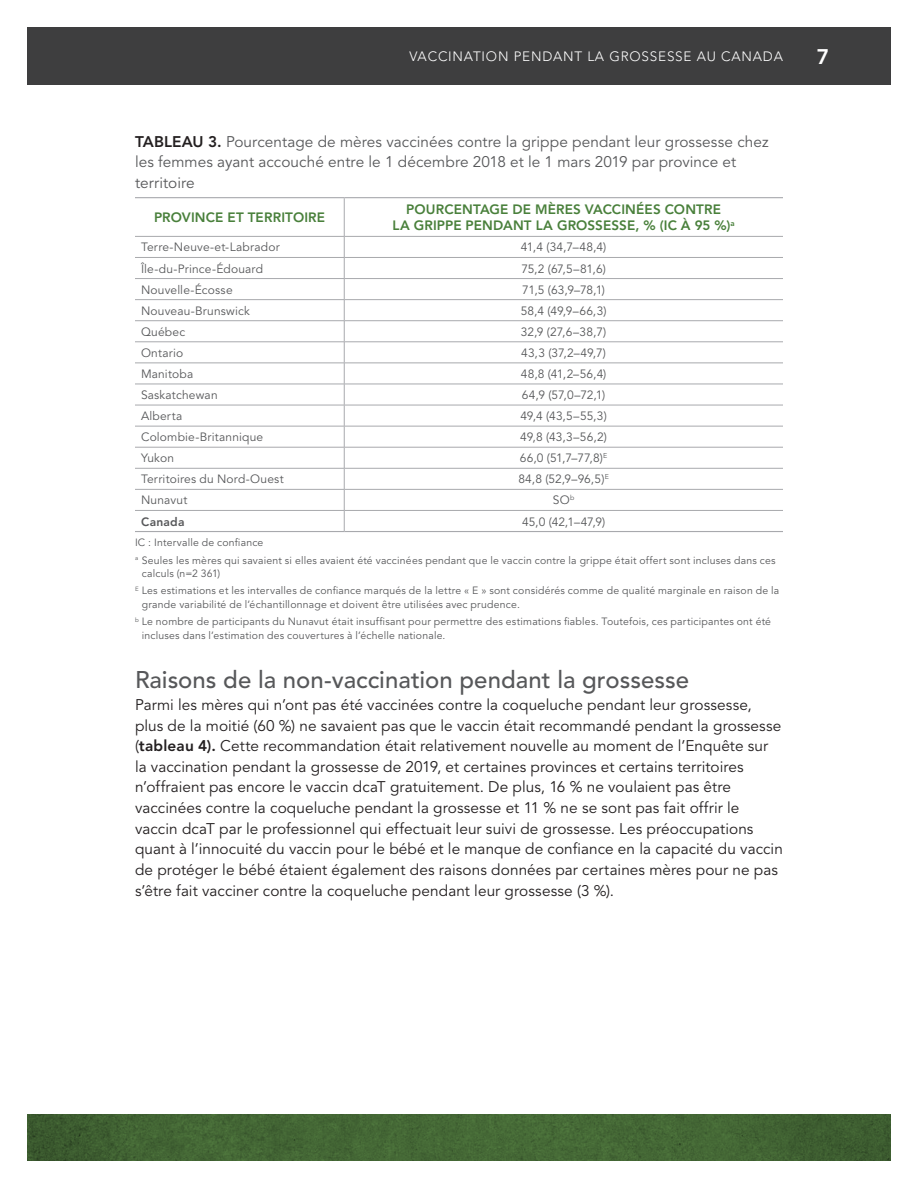
<style>
.page{position:relative;width:918px;height:1188px;background:#fff}
.page>*{position:absolute;margin:0;border:0;box-sizing:border-box;transform-origin:0 0}
.Heading_2_-_Lowercas{font:500 24px "Avenir LT Std";color:#57585a}
.t1{font:800 21px "Avenir LT Std";color:#fff}
.Body{font:15.3px/20.7px "Avenir LT Std";letter-spacing:.005em;color:#231f20}
.Table_Title{font:15.3px/20.7px "Avenir LT Std";letter-spacing:.005em;color:#57585a}
.Header_Row{font:800 13.5px/16.5px "Avenir LT Std";letter-spacing:.01em;color:#49803b;text-align:center}
.t2{font:300 13.5px "Avenir LT Std";letter-spacing:.06em;color:#fff}
.Main_Body{font:12px "Avenir LT Std";letter-spacing:.015em;color:#57585a}
.Main_Body-2{font:800 12px "Avenir LT Std";letter-spacing:.02em;color:#57585a}
.Source{font:10.5px/13.5px "Avenir LT Std";letter-spacing:.02em;color:#57585a}
.Source_Last{font:10.5px/13.5px "Avenir LT Std";letter-spacing:.02em;color:#57585a}
.s1{font-weight:800;color:#231f20}
.s2{font-weight:800}
</style>
<div class="page">
<svg style="left:27px;top:1115px;width:864px;height:46px;background:#426433"></svg>
<div style="left:783px;top:27px;width:108px;height:57px;background:#3e3e3f"></div>
<div style="left:27px;top:27px;width:756px;height:57px;background:#3e3e3f"></div>
<hr style="left:344px;top:198px;width:1px;height:38px;background:#a8a9ad">
<hr style="left:135px;top:257px;width:209px;height:1px;background:#a8a9ad">
<hr style="left:344px;top:257px;width:439px;height:1px;background:#a8a9ad">
<hr style="left:135px;top:278px;width:209px;height:1px;background:#a8a9ad">
<hr style="left:344px;top:278px;width:439px;height:1px;background:#a8a9ad">
<hr style="left:135px;top:299px;width:209px;height:1px;background:#a8a9ad">
<hr style="left:344px;top:299px;width:439px;height:1px;background:#a8a9ad">
<hr style="left:135px;top:320px;width:209px;height:1px;background:#a8a9ad">
<hr style="left:344px;top:320px;width:439px;height:1px;background:#a8a9ad">
<hr style="left:135px;top:342px;width:209px;height:1px;background:#a8a9ad">
<hr style="left:344px;top:342px;width:439px;height:1px;background:#a8a9ad">
<hr style="left:135px;top:363px;width:209px;height:1px;background:#a8a9ad">
<hr style="left:344px;top:363px;width:439px;height:1px;background:#a8a9ad">
<hr style="left:135px;top:384px;width:209px;height:1px;background:#a8a9ad">
<hr style="left:344px;top:384px;width:439px;height:1px;background:#a8a9ad">
<hr style="left:135px;top:405px;width:209px;height:1px;background:#a8a9ad">
<hr style="left:344px;top:405px;width:439px;height:1px;background:#a8a9ad">
<hr style="left:135px;top:426px;width:209px;height:1px;background:#a8a9ad">
<hr style="left:344px;top:426px;width:439px;height:1px;background:#a8a9ad">
<hr style="left:135px;top:447px;width:209px;height:1px;background:#a8a9ad">
<hr style="left:344px;top:447px;width:439px;height:1px;background:#a8a9ad">
<hr style="left:135px;top:468px;width:209px;height:1px;background:#a8a9ad">
<hr style="left:344px;top:468px;width:439px;height:1px;background:#a8a9ad">
<hr style="left:135px;top:489px;width:209px;height:1px;background:#a8a9ad">
<hr style="left:344px;top:489px;width:439px;height:1px;background:#a8a9ad">
<svg style="left:344px;top:237px;width:1px;height:294px"></svg>
<hr style="left:135px;top:197px;width:209px;height:1px;background:#a8a9ad">
<hr style="left:344px;top:197px;width:439px;height:1px;background:#a8a9ad">
<hr style="left:135px;top:236px;width:209px;height:1px;background:#a8a9ad">
<hr style="left:344px;top:236px;width:439px;height:1px;background:#a8a9ad">
<hr style="left:135px;top:510px;width:209px;height:1px;background:#a8a9ad">
<hr style="left:344px;top:510px;width:439px;height:1px;background:#a8a9ad">
<hr style="left:135px;top:531px;width:209px;height:1px;background:#a8a9ad">
<hr style="left:344px;top:531px;width:439px;height:1px;background:#a8a9ad">
<p class="t2" style="left:410px;top:48px;width:375px">VACCINATION PENDANT LA GROSSESSE AU CANADA</p>
<h2 class="t1" style="left:817px;top:44px;width:14px">7</h2>
<p class="Table_Title" style="left:135px;top:131px;width:635px"><span class="s1">TABLEAU 3.</span> Pourcentage de mères vaccinées contre la grippe pendant leur grossesse chez les femmes ayant accouché entre le 1 décembre 2018 et le 1 mars 2019 par province et territoire</p>
<p class="Header_Row" style="left:154px;top:209px;width:173px">PROVINCE ET TERRITOIRE</p>
<p class="Header_Row" style="left:392px;top:201px;width:344px">POURCENTAGE DE MÈRES VACCINÉES CONTRE<br>LA GRIPPE PENDANT LA GROSSESSE, % (IC À 95 %)<sup>a</sup></p>
<p class="Main_Body" style="left:141px;top:240px;width:140px">Terre-Neuve-et-Labrador</p>
<p class="Main_Body" style="left:521px;top:240px;width:87px">41,4 (34,7–48,4)</p>
<p class="Main_Body" style="left:141px;top:262px;width:124px">Île-du-Prince-Édouard</p>
<p class="Main_Body" style="left:521px;top:262px;width:86px">75,2 (67,5–81,6)</p>
<p class="Main_Body" style="left:141px;top:283px;width:93px">Nouvelle-Écosse</p>
<p class="Main_Body" style="left:522px;top:283px;width:84px">71,5 (63,9–78,1)</p>
<p class="Main_Body" style="left:141px;top:304px;width:110px">Nouveau-Brunswick</p>
<p class="Main_Body" style="left:521px;top:304px;width:87px">58,4 (49,9–66,3)</p>
<p class="Main_Body" style="left:141px;top:325px;width:46px">Québec</p>
<p class="Main_Body" style="left:521px;top:325px;width:87px">32,9 (27,6–38,7)</p>
<p class="Main_Body" style="left:141px;top:346px;width:44px">Ontario</p>
<p class="Main_Body" style="left:521px;top:346px;width:86px">43,3 (37,2–49,7)</p>
<p class="Main_Body" style="left:141px;top:367px;width:54px">Manitoba</p>
<p class="Main_Body" style="left:521px;top:367px;width:87px">48,8 (41,2–56,4)</p>
<p class="Main_Body" style="left:141px;top:388px;width:78px">Saskatchewan</p>
<p class="Main_Body" style="left:522px;top:388px;width:85px">64,9 (57,0–72,1)</p>
<p class="Main_Body" style="left:141px;top:409px;width:43px">Alberta</p>
<p class="Main_Body" style="left:520px;top:409px;width:88px">49,4 (43,5–55,3)</p>
<p class="Main_Body" style="left:141px;top:430px;width:124px">Colombie-Britannique</p>
<p class="Main_Body" style="left:520px;top:430px;width:88px">49,8 (43,3–56,2)</p>
<p class="Main_Body" style="left:141px;top:451px;width:35px">Yukon</p>
<p class="Main_Body" style="left:520px;top:451px;width:89px">66,0 (51,7–77,8)<sup>E</sup></p>
<p class="Main_Body" style="left:141px;top:472px;width:144px">Territoires du Nord-Ouest</p>
<p class="Main_Body" style="left:518px;top:472px;width:92px">84,8 (52,9–96,5)<sup>E</sup></p>
<p class="Main_Body" style="left:141px;top:493px;width:48px">Nunavut</p>
<p class="Main_Body" style="left:553px;top:493px;width:23px">SO<sup>b</sup></p>
<p class="Main_Body-2" style="left:141px;top:514px;width:45px">Canada</p>
<p class="Main_Body" style="left:522px;top:514px;width:85px">45,0 (42,1–47,9)</p>
<p class="Source" style="left:135px;top:536px;width:130px">IC : Intervalle de confiance</p>
<p class="Source" style="left:142px;top:554px;width:635px;text-indent:-7px"><sup>a</sup> Seules les mères qui savaient si elles avaient été vaccinées pendant que le vaccin contre la grippe était offert sont incluses dans ces calculs (n=2 361)</p>
<p class="Source" style="left:142px;top:584px;width:639px;text-indent:-7px"><sup>E</sup> Les estimations et les intervalles de confiance marqués de la lettre « E » sont considérés comme de qualité marginale en raison de la grande variabilité de l’échantillonnage et doivent être utilisées avec prudence.</p>
<p class="Source_Last" style="left:142px;top:615px;width:631px;text-indent:-7px"><sup>b</sup> Le nombre de participants du Nunavut était insuffisant pour permettre des estimations fiables. Toutefois, ces participantes ont été incluses dans l’estimation des couvertures à l’échelle nationale.</p>
<h2 class="Heading_2_-_Lowercas" style="left:135px;top:666px;width:556px">Raisons de la non-vaccination pendant la grossesse</h2>
<p class="Body" style="left:135px;top:695px;width:649px">Parmi les mères qui n’ont pas été vaccinées contre la coqueluche pendant leur grossesse, plus de la moitié (60 %) ne savaient pas que le vaccin était recommandé pendant la grossesse (<span class="s2">tableau 4).</span> Cette recommandation était relativement nouvelle au moment de l’Enquête sur la vaccination pendant la grossesse de 2019, et certaines provinces et certains territoires n’offraient pas encore le vaccin dcaT gratuitement. De plus, 16 % ne voulaient pas être vaccinées contre la coqueluche pendant la grossesse et 11 % ne se sont pas fait offrir le vaccin dcaT par le professionnel qui effectuait leur suivi de grossesse. Les préoccupations quant à l’innocuité du vaccin pour le bébé et le manque de confiance en la capacité du vaccin de protéger le bébé étaient également des raisons données par certaines mères pour ne pas s’être fait vacciner contre la coqueluche pendant leur grossesse (3 %).</p>
</div>
